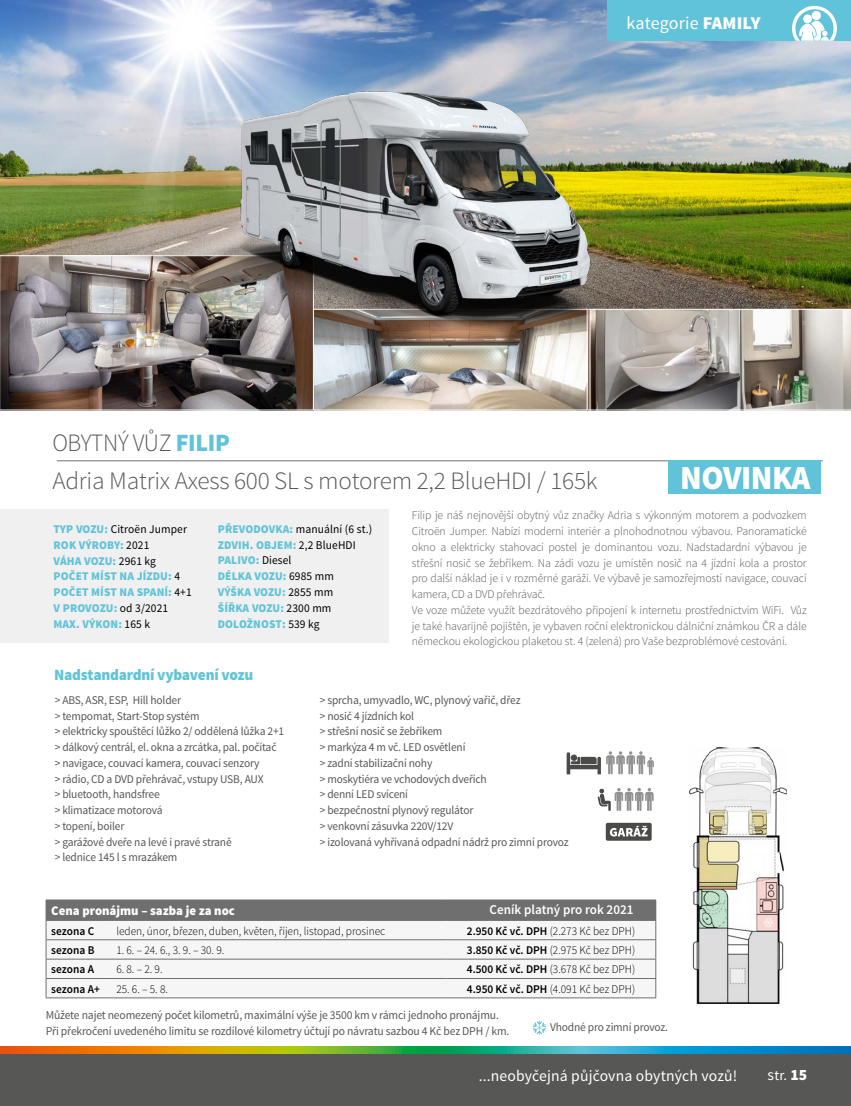
<style>
.page{position:relative;width:851px;height:1106px;background:#fff}
.page>*{position:absolute;margin:0;border:0;box-sizing:border-box;transform-origin:0 0}
.t1{font:900 33.75px "Source Sans Pro";letter-spacing:-.015em;color:#fff;scale:.96 1}
.t2{font:300 24.9px/38.1px "Source Sans Pro";letter-spacing:-.01em;color:#575756;scale:.96 1}
.t3{font:18px "Source Sans Pro";letter-spacing:.005em;color:#fff}
.t4{font:15.75px "Source Sans Pro";letter-spacing:.01em;color:#fff}
.t5{font:900 15.75px "Source Sans Pro";letter-spacing:-.015em;color:#61c3d9}
.t6{font:14.4px "Source Sans Pro";color:#fff}
.t7{font:600 13.5px "Source Sans Pro";color:#fff}
.t8{font:900 13.2px "Source Sans Pro";color:#fff}
.t9{font:12px/16.5px "Source Sans Pro";letter-spacing:-.015em;color:#575756}
.t10{font:11.85px/15.8px "Source Sans Pro";letter-spacing:-.015em;color:#575756}
.t11{font:300 11.85px/15.8px "Source Sans Pro";letter-spacing:-.01em;color:#575756}
.t12{font:900 11.85px/15.8px "Source Sans Pro";letter-spacing:.01em;color:#61c3d9}
.t13{font:300 11.85px "Source Sans Pro";color:#000;scale:.96 1}
.t14{font:600 11.85px "Source Sans Pro";color:#000;scale:.96 1}
.s1{font-weight:900}
.s2{font-weight:900;color:#61c3d9}
.s3{font-weight:400;color:#000}
.s4{font-weight:600}
.s5{font-size:15.75px}
.s6{font-weight:900;font-size:15.75px}
</style>
<div class="page">
<div style="left:0;top:1046px;width:850px;height:60px;background:#575756"></div>
<svg style="left:0;top:1046px;width:850px;height:7px;background:#679b63"></svg>
<div style="left:46px;top:900px;width:609px;height:20px;background:#706f6f"></div>
<div style="left:47px;top:940px;width:608px;height:40px;background:#f6f6f6"></div>
<hr style="left:46px;top:899px;width:65px;height:1px;background:#706f6f">
<hr style="left:111px;top:899px;width:335px;height:1px;background:#706f6f">
<hr style="left:446px;top:899px;width:210px;height:1px;background:#706f6f">
<hr style="left:46px;top:920px;width:65px;height:1px;background:#706f6f">
<hr style="left:111px;top:920px;width:335px;height:1px;background:#706f6f">
<hr style="left:446px;top:920px;width:210px;height:1px;background:#706f6f">
<hr style="left:46px;top:939px;width:65px;height:1px;background:#706f6f">
<hr style="left:111px;top:939px;width:335px;height:1px;background:#706f6f">
<hr style="left:446px;top:939px;width:210px;height:1px;background:#706f6f">
<hr style="left:46px;top:958px;width:65px;height:1px;background:#706f6f">
<hr style="left:111px;top:958px;width:335px;height:1px;background:#706f6f">
<hr style="left:446px;top:958px;width:210px;height:1px;background:#706f6f">
<hr style="left:46px;top:978px;width:65px;height:1px;background:#706f6f">
<svg style="left:46px;top:921px;width:1px;height:76px"></svg>
<hr style="left:111px;top:978px;width:335px;height:1px;background:#706f6f">
<hr style="left:446px;top:978px;width:210px;height:1px;background:#706f6f">
<svg style="left:655px;top:900px;width:1px;height:97px"></svg>
<hr style="left:46px;top:997px;width:65px;height:1px;background:#706f6f">
<hr style="left:111px;top:997px;width:335px;height:1px;background:#706f6f">
<hr style="left:446px;top:997px;width:210px;height:1px;background:#706f6f">
<img style="left:0;top:0;width:850px;height:309px">
<svg style="left:587px;top:309px;width:263px;height:101px;background:#a39d97"></svg>
<img style="left:315px;top:330px;width:270px;height:78px">
<div style="left:313px;top:309px;width:274px;height:101px;border:1px solid #fff"></div>
<img style="left:2px;top:257px;width:310px;height:151px">
<div style="left:0;top:255px;width:314px;height:155px;border:1px solid #fff"></div>
<svg style="left:0;top:255px;width:1px;height:155px"></svg>
<img style="left:196px;top:64px;width:455px;height:266px">
<hr style="left:57px;top:460px;width:765px;height:1px;background:#706f6f">
<div style="left:668px;top:460px;width:152px;height:33px;background:#61c3d9"></div>
<div style="left:0;top:509px;width:388px;height:134px;background:#f0f0f0"></div>
<img style="left:689px;top:747px;width:97px;height:256px">
<svg style="left:597px;top:788px;width:56px;height:23px"></svg>
<div style="left:605px;top:822px;width:46px;height:18px;background:#4a4a49;border-radius:2px"></div>
<svg style="left:609px;top:825px;width:38px;height:11px"></svg>
<svg style="left:566px;top:751px;width:87px;height:24px"></svg>
<div style="left:607px;top:0;width:243px;height:41px;background:#61c3d9"></div>
<svg style="left:792px;top:6px;width:44px;height:35px"></svg>
<svg style="left:533px;top:1020px;width:13px;height:15px"></svg>
<h3 class="t3" style="left:626px;top:12px;width:135px">kategorie <span class="s1">FAMILY</span></h3>
<h2 class="t2" style="left:52px;top:423px;width:569px">OBYTNÝ VŮZ <span class="s2">FILIP<br></span>Adria Matrix Axess 600 SL s motorem 2,2 BlueHDI / 165k</h2>
<h1 class="t1" style="left:680px;top:456px;width:137px">NOVINKA</h1>
<p class="t12" style="left:54px;top:521px;width:140px">TYP VOZU: <span class="s3">Citroën Jumper<br></span>ROK VÝROBY: <span class="s3">2021<br></span>VÁHA VOZU: <span class="s3">2961 kg<br></span>POČET MÍST NA JÍZDU: <span class="s3">4<br></span>POČET MÍST NA SPANÍ: <span class="s3">4+1<br></span>V PROVOZU: <span class="s3">od 3/2021<br></span>MAX. VÝKON: <span class="s3">165 k</span></p>
<p class="t12" style="left:218px;top:521px;width:156px">PŘEVODOVKA: <span class="s3">manuální (6 st.)<br></span>ZDVIH. OBJEM: <span class="s3">2,2 BlueHDI<br></span>PALIVO: <span class="s3">Diesel<br></span>DÉLKA VOZU: <span class="s3">6985 mm<br></span>VÝŠKA VOZU: <span class="s3">2855 mm<br></span>ŠÍŘKA VOZU: <span class="s3">2300 mm<br></span>DOLOŽNOST: <span class="s3">539 kg</span></p>
<h3 class="t5" style="left:54px;top:664px;width:200px">Nadstandardní vybavení vozu</h3>
<p class="t11" style="left:412px;top:507px;width:396px">Filip je náš nejnovější obytný vůz značky Adria s výkonným motorem a podvozkem Citroën Jumper. Nabízí moderní interiér a plnohodnotnou výbavou. Panoramatické okno a elektricky stahovací postel je dominantou vozu. Nadstadardní výbavou je střešní nosič se žebříkem. Na zádi vozu je umístěn nosič na 4 jízdní kola a prostor pro další náklad je i v rozměrné garáži. Ve výbavě je samozřejmostí navigace, couvací kamera, CD a DVD přehrávač.<br>Ve voze můžete využít bezdrátového připojení k internetu prostřednictvím WiFi. Vůz je také havarijně pojištěn, je vybaven roční elektronickou dálniční známkou ČR a dále německou ekologickou plaketou st. 4 (zelená) pro Vaše bezproblémové cestování.</p>
<p class="t10" style="left:55px;top:692px;width:231px">&gt; ABS, ASR, ESP, Hill holder<br>&gt; tempomat, Start-Stop systém<br>&gt; elektricky spouštěcí lůžko 2/ oddělená lůžka 2+1 &gt; dálkový centrál, el. okna a zrcátka, pal. počítač &gt; navigace, couvací kamera, couvací senzory<br>&gt; rádio, CD a DVD přehrávač, vstupy USB, AUX<br>&gt; bluetooth, handsfree<br>&gt; klimatizace motorová<br>&gt; topení, boiler<br>&gt; garážové dveře na levé i pravé straně<br>&gt; lednice 145 l s mrazákem</p>
<p class="t10" style="left:319px;top:692px;width:250px">&gt; sprcha, umyvadlo, WC, plynový vařič, dřez<br>&gt; nosič 4 jízdních kol<br>&gt; střešní nosič se žebříkem<br>&gt; markýza 4 m vč. LED osvětlení<br>&gt; zadní stabilizační nohy<br>&gt; moskytiéra ve vchodových dveřích<br>&gt; denní LED svícení<br>&gt; bezpečnostní plynový regulátor<br>&gt; venkovní zásuvka 220V/12V<br>&gt; izolovaná vyhřívaná odpadní nádrž pro zimní provoz</p>
<p class="t7" style="left:489px;top:901px;width:145px">Ceník platný pro rok 2021</p>
<p class="t8" style="left:51px;top:902px;width:185px">Cena pronájmu – sazba je za noc</p>
<p class="t14" style="left:51px;top:923px;width:46px">sezona C</p>
<p class="t13" style="left:116px;top:923px;width:282px">leden, únor, březen, duben, květen, říjen, listopad, prosinec</p>
<p class="t13" style="left:467px;top:923px;width:177px"><span class="s4">2.950 Kč vč. DPH</span> (2.273 Kč bez DPH)</p>
<p class="t14" style="left:51px;top:942px;width:46px">sezona B</p>
<p class="t13" style="left:116px;top:942px;width:114px">1. 6. – 24. 6., 3. 9. – 30. 9.</p>
<p class="t13" style="left:467px;top:942px;width:177px"><span class="s4">3.850 Kč vč. DPH</span> (2.975 Kč bez DPH)</p>
<p class="t14" style="left:51px;top:961px;width:46px">sezona A</p>
<p class="t13" style="left:116px;top:962px;width:50px">6. 8. – 2. 9.</p>
<p class="t13" style="left:467px;top:962px;width:177px"><span class="s4">4.500 Kč vč. DPH</span> (3.678 Kč bez DPH)</p>
<p class="t14" style="left:51px;top:981px;width:52px">sezona A+</p>
<p class="t13" style="left:116px;top:981px;width:55px">25. 6. – 5. 8.</p>
<p class="t13" style="left:467px;top:981px;width:177px"><span class="s4">4.950 Kč vč. DPH</span> (4.091 Kč bez DPH)</p>
<p class="t9" style="left:46px;top:1006px;width:465px">Můžete najet neomezený počet kilometrů, maximální výše je 3500 km v rámci jednoho pronájmu.<br>Při překročení uvedeného limitu se rozdílové kilometry účtují po návratu sazbou 4 Kč bez DPH / km.</p>
<p class="t10" style="left:550px;top:1019px;width:119px">Vhodné pro zimní provoz.</p>
<h3 class="t4" style="left:478px;top:1065px;width:260px">...neobyčejná půjčovna obytných vozů!</h3>
<p class="t6" style="left:767px;top:1066px;width:41px"><span class="s5">s</span>tr. <span class="s6">15</span></p>
</div>
